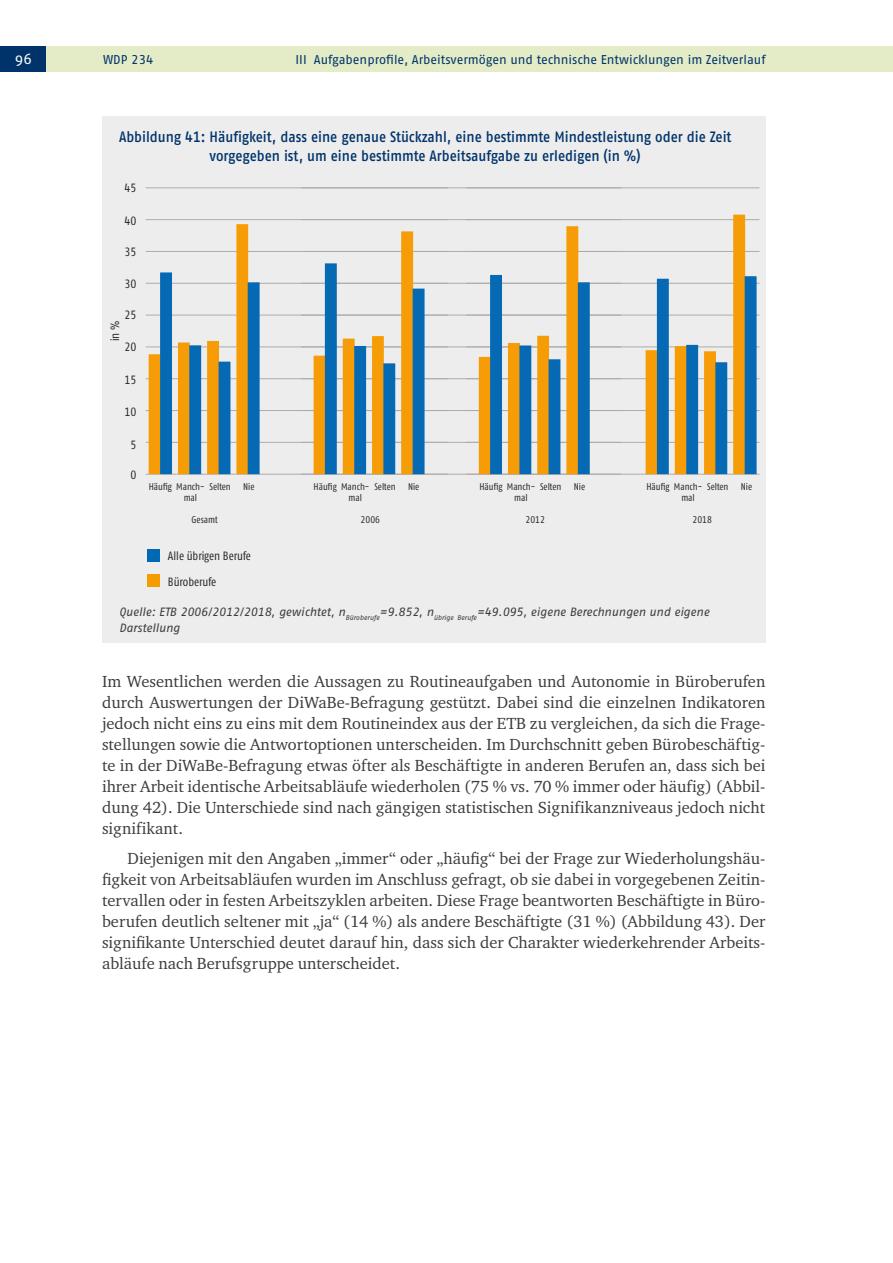
<style>
.page{position:relative;width:893px;height:1263px;background:#fff}
.page>*{position:absolute;margin:0;border:0;box-sizing:border-box;transform-origin:0 0}
.id503{font:16.5px/21px "Charter ITC Pro";color:#3c3c3b;text-align:justify}
.id502{font:16.5px/21px "Charter ITC Pro";color:#3c3c3b;text-align:justify}
.id533{font:500 15px/19.5px "Fago Pro";color:#00336a;text-align:center;scale:.9 1}
.t1{font:15px "Fago Pro";color:#fff}
.t2{font:12.75px "Fago Pro";color:#00336a}
.id537{font:italic 12px/16.5px "Fago Pro";letter-spacing:-.005em;color:#3c3c3b}
.t3{font:condensed 12px "Fago Pro";color:#282827}
.t4{font:condensed 9.75px "Fago Pro";color:#282827}
</style>
<div class="page">
<div style="left:46px;top:46px;width:847px;height:26px;background:#e3ecc6"></div>
<div style="left:0;top:46px;width:46px;height:26px;background:#00336a"></div>
<div style="left:102px;top:117px;width:663px;height:60px;background:#ededed"></div>
<div style="left:102px;top:598px;width:663px;height:45px;background:#ededed"></div>
<div style="left:102px;top:173px;width:663px;height:425px;background:#ededed"></div>
<div style="left:147px;top:549px;width:13px;height:13px;background:#0069b4"></div>
<div style="left:147px;top:574px;width:13px;height:13px;background:#f59c00"></div>
<hr style="left:146px;top:474px;width:613px;height:1px;background:#afabab">
<hr style="left:146px;top:442px;width:613px;height:1px;background:#afabab">
<hr style="left:146px;top:410px;width:613px;height:1px;background:#afabab">
<hr style="left:146px;top:378px;width:613px;height:1px;background:#afabab">
<hr style="left:146px;top:346px;width:613px;height:1px;background:#afabab">
<hr style="left:146px;top:315px;width:613px;height:1px;background:#afabab">
<hr style="left:146px;top:283px;width:613px;height:1px;background:#afabab">
<hr style="left:146px;top:251px;width:613px;height:1px;background:#afabab">
<hr style="left:146px;top:219px;width:613px;height:1px;background:#afabab">
<hr style="left:146px;top:187px;width:613px;height:1px;background:#afabab">
<svg style="left:149px;top:215px;width:596px;height:259px"></svg>
<svg style="left:160px;top:263px;width:597px;height:211px"></svg>
<hr style="left:466px;top:442px;width:155px;height:1px;background:#afabab">
<hr style="left:466px;top:410px;width:155px;height:1px;background:#afabab">
<hr style="left:466px;top:378px;width:155px;height:1px;background:#afabab">
<hr style="left:466px;top:346px;width:155px;height:1px;background:#afabab">
<hr style="left:466px;top:315px;width:155px;height:1px;background:#afabab">
<hr style="left:466px;top:283px;width:155px;height:1px;background:#afabab">
<hr style="left:466px;top:251px;width:155px;height:1px;background:#afabab">
<hr style="left:466px;top:219px;width:155px;height:1px;background:#afabab">
<svg style="left:288px;top:215px;width:314px;height:259px"></svg>
<p class="t1" style="left:15px;top:50px;width:19px">96</p>
<p class="t2" style="left:103px;top:52px;width:52px">WDP 234</p>
<p class="t2" style="left:296px;top:52px;width:472px">III Aufgabenprofile, Arbeitsvermögen und technische Entwicklungen im Zeitverlauf</p>
<p class="id533" style="left:119px;top:127px;width:682px">Abbildung 41: Häufigkeit, dass eine genaue Stückzahl, eine bestimmte Mindestleistung oder die Zeit vorgegeben ist, um eine bestimmte Arbeitsaufgabe zu erledigen (in %)</p>
<p class="t3" style="left:125px;top:181px;width:13px">45</p>
<p class="t3" style="left:125px;top:213px;width:13px">40</p>
<p class="t3" style="left:125px;top:245px;width:13px">35</p>
<p class="t3" style="left:125px;top:277px;width:13px">30</p>
<p class="t3" style="left:125px;top:307px;width:13px">25</p>
<p class="t3" style="left:108px;top:341px;width:22px;rotate:-90deg">in %</p>
<p class="t3" style="left:125px;top:340px;width:13px">20</p>
<p class="t3" style="left:125px;top:372px;width:13px">15</p>
<p class="t3" style="left:125px;top:404px;width:13px">10</p>
<p class="t3" style="left:131px;top:437px;width:7px">5</p>
<p class="t3" style="left:131px;top:468px;width:7px">0</p>
<p class="t4" style="left:149px;top:481px;width:84px">Häufig Manch- Selten</p>
<p class="t4" style="left:192px;top:514px;width:28px">Gesamt</p>
<p class="t4" style="left:361px;top:514px;width:21px">2006</p>
<p class="t4" style="left:525px;top:514px;width:21px">2012</p>
<p class="t4" style="left:692px;top:514px;width:21px">2018</p>
<p class="t4" style="left:243px;top:481px;width:13px">Nie</p>
<p class="t4" style="left:314px;top:481px;width:57px">Häufig Manch-</p>
<p class="t4" style="left:374px;top:481px;width:23px">Selten</p>
<p class="t4" style="left:408px;top:481px;width:13px">Nie</p>
<p class="t4" style="left:479px;top:481px;width:57px">Häufig Manch-</p>
<p class="t4" style="left:540px;top:481px;width:23px">Selten</p>
<p class="t4" style="left:574px;top:481px;width:13px">Nie</p>
<p class="t4" style="left:646px;top:481px;width:57px">Häufig Manch-</p>
<p class="t4" style="left:707px;top:481px;width:23px">Selten</p>
<p class="t4" style="left:741px;top:481px;width:13px">Nie</p>
<p class="t4" style="left:184px;top:492px;width:15px">mal</p>
<p class="t4" style="left:349px;top:492px;width:15px">mal</p>
<p class="t4" style="left:514px;top:492px;width:15px">mal</p>
<p class="t4" style="left:681px;top:492px;width:15px">mal</p>
<p class="t3" style="left:168px;top:549px;width:85px">Alle übrigen Berufe</p>
<p class="t3" style="left:168px;top:574px;width:50px">Büroberufe</p>
<p class="id537" style="left:119px;top:603px;width:592px">Quelle: ETB 2006/2012/2018, gewichtet, n<sub>Büroberufe</sub>=9.852, n<sub>übrige</sub> <sub>Berufe</sub>=49.095, eigene Berechnungen und eigene<br>Darstellung</p>
<p class="id503" style="left:102px;top:671px;width:665px">Im Wesentlichen werden die Aussagen zu Routineaufgaben und Autonomie in Büroberufen durch Auswertungen der DiWaBe-Befragung gestützt. Dabei sind die einzelnen Indikatoren jedoch nicht eins zu eins mit dem Routineindex aus der ETB zu vergleichen, da sich die Frage&shy;stellungen sowie die Antwortoptionen unterscheiden. Im Durchschnitt geben Bürobeschäftig&shy;te in der DiWaBe-Befragung etwas öfter als Beschäftigte in anderen Berufen an, dass sich bei ihrer Arbeit identische Arbeitsabläufe wiederholen (75 % vs. 70 % immer oder häufig) (Abbil&shy;dung 42). Die Unterschiede sind nach gängigen statistischen Signifikanzniveaus jedoch nicht signifikant.</p>
<p class="id502" style="left:102px;top:848px;width:665px;text-indent:26px">Diejenigen mit den Angaben „immer“ oder „häufig“ bei der Frage zur Wiederholungshäu&shy;figkeit von Arbeitsabläufen wurden im Anschluss gefragt, ob sie dabei in vorgegebenen Zeitin&shy;tervallen oder in festen Arbeitszyklen arbeiten. Diese Frage beantworten Beschäftigte in Büro&shy;berufen deutlich seltener mit „ja“ (14 %) als andere Beschäftigte (31 %) (Abbildung 43). Der signifikante Unterschied deutet darauf hin, dass sich der Charakter wiederkehrender Arbeits&shy;abläufe nach Berufsgruppe unterscheidet.</p>
</div>
